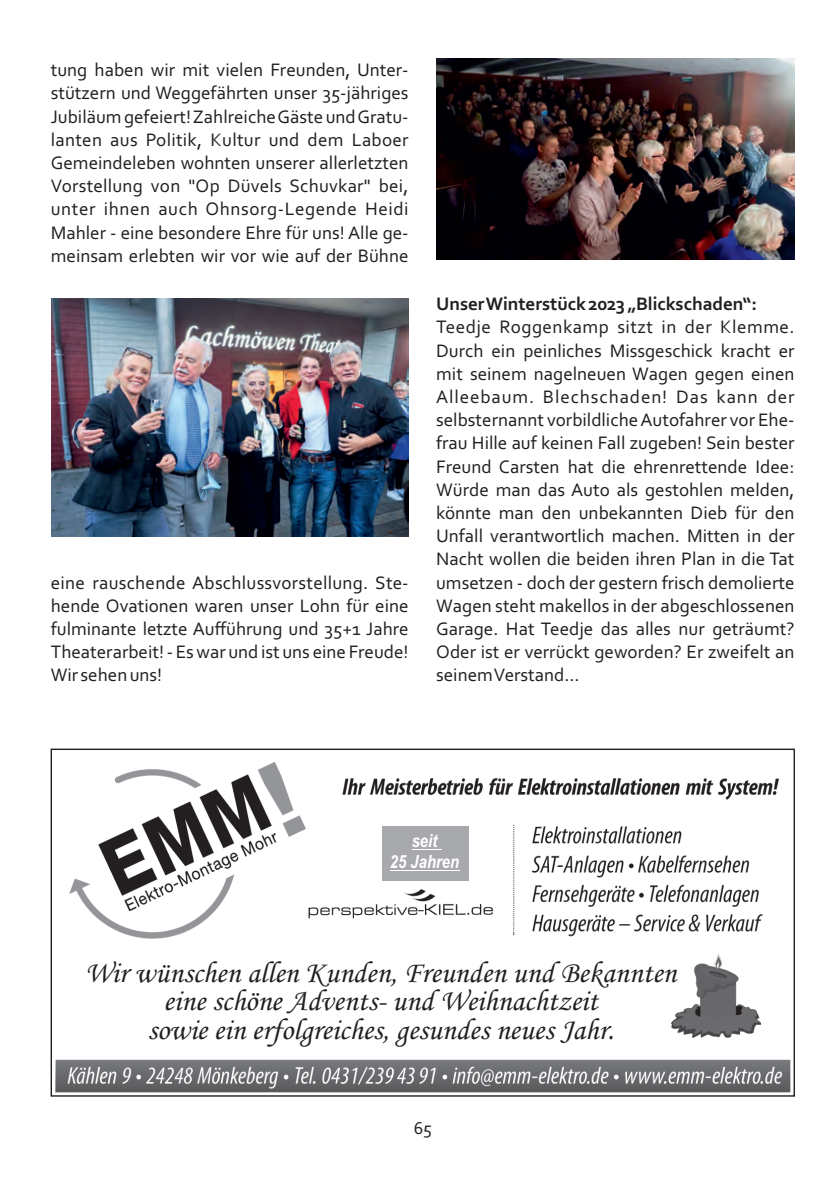
<style>
.page{position:relative;width:840px;height:1191px;background:#fff}
.page>*{position:absolute;margin:0;border:0;box-sizing:border-box;transform-origin:0 0}
.t1{font:30.2px/28.8px "Monotype Corsiva";color:#231f20;text-align:center}
.t2{font:19px/23.2px "Corbel";color:#231f20;text-align:justify}
.t3{font:700 19px "Corbel";color:#231f20}
.t4{font:italic 700 18.2px/20.8px "Arial Narrow";color:#fff;text-align:center}
.t5{font:18px "Corbel";color:#231f20}
</style>
<div class="page">
<img style="left:51px;top:299px;width:357px;height:238px">
<img style="left:436px;top:58px;width:358px;height:201px">
<img style="left:671px;top:953px;width:89px;height:84px">
<img style="left:55px;top:1059px;width:734px;height:33px">
<img style="left:69px;top:762px;width:710px;height:177px">
<div style="left:425px;top:832px;width:75px;height:52px;background:#fff"></div>
<div style="left:381px;top:826px;width:87px;height:54px;background:#a8a9ad"></div>
<hr style="left:411px;top:849px;width:30px;height:1px;background:#fff">
<hr style="left:389px;top:870px;width:70px;height:1px;background:#fff">
<p class="t2" style="left:51px;top:60px;width:359px">tung haben wir mit vielen Freunden, Unter&shy;stützern und Weggefährten unser 35-jähriges Jubiläum gefeiert! Zahlreiche Gäste und Gratu&shy;lanten aus Politik, Kultur und dem Laboer Gemeindeleben wohnten unserer allerletzten Vorstellung von "Op Düvels Schuvkar" bei, unter ihnen auch Ohnsorg-Legende Heidi Mahler - eine besondere Ehre für uns! Alle ge&shy;meinsam erlebten wir vor wie auf der Bühne</p>
<p class="t2" style="left:51px;top:572px;width:359px">eine rauschende Abschlussvorstellung. Ste&shy;hende Ovationen waren unser Lohn für eine fulminante letzte Aufführung und 35+1 Jahre Theaterarbeit! - Es war und ist uns eine Freude!<br>Wir sehen uns!</p>
<p class="t3" style="left:436px;top:296px;width:322px">Unser Winterstück 2023 „Blickschaden“:</p>
<p class="t2" style="left:436px;top:317px;width:360px">Teedje Roggenkamp sitzt in der Klemme.<br>Durch ein peinliches Missgeschick kracht er mit seinem nagelneuen Wagen gegen einen Alleebaum. Blechschaden! Das kann der selbsternannt vorbildliche Autofahrer vor Ehe&shy;frau Hille auf keinen Fall zugeben! Sein bester Freund Carsten hat die ehrenrettende Idee:<br>Würde man das Auto als gestohlen melden, könnte man den unbekannten Dieb für den Unfall verantwortlich machen. Mitten in der Nacht wollen die beiden ihren Plan in die Tat umsetzen - doch der gestern frisch demolierte Wagen steht makellos in der abgeschlossenen Garage. Hat Teedje das alles nur geträumt?<br>Oder ist er verrückt geworden? Er zweifelt an seinem Verstand...</p>
<p class="t4" style="left:389px;top:832px;width:71px">seit<br>25 Jahren</p>
<h1 class="t1" style="left:85px;top:960px;width:592px">Wir wünschen allen Kunden, Freunden und Bekannten eine schöne Advents- und Weihnachtzeit<br>sowie ein erfolgreiches, gesundes neues Jahr.</h1>
<p class="t5" style="left:413px;top:1121px;width:19px">65</p>
</div>
